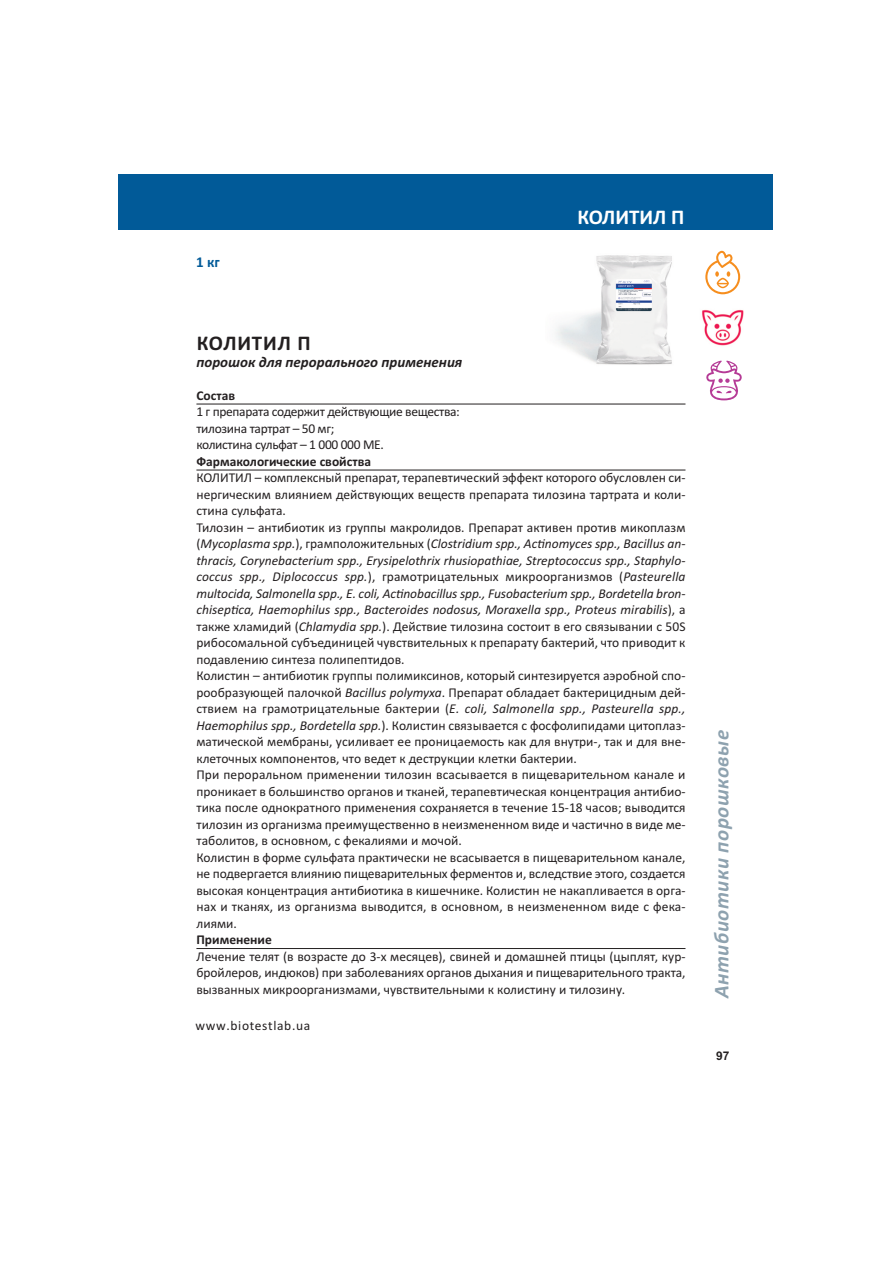
<style>
.page{position:relative;width:893px;height:1263px;background:#fff}
.page>*{position:absolute;margin:0;border:0;box-sizing:border-box;transform-origin:0 0}
.t1{font:italic 700 21px "Calibri";letter-spacing:.025em;color:#8ea2af}
.t2{font:700 21px "Calibri";color:#fff}
.t3{font:700 21px "Calibri";letter-spacing:.04em;color:#231f20}
.t4{font:italic 700 15px "Calibri";color:#231f20}
.t5{font:700 15px "Calibri";color:#015a98}
.t6{font:13.5px/16.5px "Calibri";color:#231f20}
.t7{font:13.5px/16.5px "Calibri";letter-spacing:-.025em;color:#231f20}
.t8{font:700 13.5px "Calibri";color:#231f20}
.t9{font:13.5px "Calibri";letter-spacing:.05em;color:#231f20}
.t10{font:700 12px "Arial";color:#231f20}
.s1{font-style:italic}
</style>
<div class="page">
<div style="left:131px;top:174px;width:642px;height:56px;background:#015a98"></div>
<div style="left:118px;top:174px;width:15px;height:56px;background:#015a98"></div>
<img style="left:702px;top:310px;width:42px;height:36px">
<svg style="left:706px;top:361px;width:36px;height:39px"></svg>
<hr style="left:196px;top:404px;width:489px;height:1px;background:#231f20">
<hr style="left:196px;top:470px;width:489px;height:1px;background:#231f20">
<hr style="left:196px;top:948px;width:489px;height:1px;background:#231f20">
<svg style="left:705px;top:251px;width:35px;height:43px"></svg>
<img style="left:555px;top:255px;width:117px;height:110px">
<p class="t5" style="left:196px;top:257px;width:25px">1 кг</p>
<h1 class="t2" style="left:577px;top:211px;width:109px">КОЛИТИЛ П</h1>
<h1 class="t3" style="left:197px;top:337px;width:115px">КОЛИТИЛ П</h1>
<p class="t4" style="left:196px;top:353px;width:267px">порошок для перорального применения</p>
<p class="t8" style="left:196px;top:391px;width:40px">Состав</p>
<p class="t7" style="left:196px;top:403px;width:265px">1 г препарата содержит действующие вещества: тилозина тартрат – 50 мг;<br>колистина сульфат – 1 000 000 МЕ.</p>
<p class="t8" style="left:196px;top:457px;width:176px">Фармакологические свойства</p>
<p class="t6" style="left:196px;top:469px;width:491px">КОЛИТИЛ – комплексный препарат, терапевтический эффект которого обусловлен си‐ нергическим влиянием действующих веществ препарата тилозина тартрата и коли‐ стина сульфата.<br>Тилозин – антибиотик из группы макролидов. Препарат активен против микоплазм (<span class="s1">Mycoplasma spp.</span>), грамположительных (<span class="s1">Clostridium spp., Ac-nomyces spp., Bacillus an‐ thracis, Corynebacterium spp., Erysipelothrix rhusiopathiae, Streptococcus spp., Staphylo‐ coccus spp., Diplococcus spp.</span>), грамотрицательных микроорганизмов (<span class="s1">Pasteurella multocida, Salmonella spp., E. coli, Ac-nobacillus spp., Fusobacterium spp., Bordetella bron‐ chisep-ca, Haemophilus spp., Bacteroides nodosus, Moraxella spp., Proteus mirabilis</span>), а также хламидий (<span class="s1">Chlamydia spp.</span>). Действие тилозина состоит в его связывании с 50S рибосомальной субъединицей чувствительных к препарату бактерий, что приводит к подавлению синтеза полипептидов.<br>Колистин – антибиотик группы полимиксинов, который синтезируется аэробной спо‐ рообразующей палочкой <span class="s1">Bacillus polymyxa</span>. Препарат обладает бактерицидным дей‐ ствием на грамотрицательные бактерии (<span class="s1">Е. coli, Salmonella spp., Pasteurella spp., Haemophilus spp., Bordetella spp.</span>). Колистин связывается с фосфолипидами цитоплаз‐ матической мембраны, усиливает ее проницаемость как для внутри‐, так и для вне‐ клеточных компонентов, что ведет к деструкции клетки бактерии.<br>При пероральном применении тилозин всасывается в пищеварительном канале и проникает в большинство органов и тканей, терапевтическая концентрация антибио‐ тика после однократного применения сохраняется в течение 15‐18 часов; выводится тилозин из организма преимущественно в неизмененном виде и частично в виде ме‐ таболитов, в основном, с фекалиями и мочой.<br>Колистин в форме сульфата практически не всасывается в пищеварительном канале, не подвергается влиянию пищеварительных ферментов и, вследствие этого, создается высокая концентрация антибиотика в кишечнике. Колистин не накапливается в орга‐ нах и тканях, из организма выводится, в основном, в неизмененном виде с фека‐ лиями.</p>
<p class="t8" style="left:196px;top:936px;width:77px">Применение</p>
<p class="t6" style="left:196px;top:948px;width:491px;text-align:justify">Лечение телят (в возрасте до 3‐х месяцев), свиней и домашней птицы (цыплят, кур‐ бройлеров, индюков) при заболеваниях органов дыхания и пищеварительного тракта, вызванных микроорганизмами, чувствительными к колистину и тилозину.</p>
<p class="t9" style="left:195px;top:1017px;width:116px">www.biotestlab.ua</p>
<h1 class="t1" style="left:709px;top:998px;width:270px;rotate:-90deg">Антибиотики порошковые</h1>
<p class="t10" style="left:716px;top:1049px;width:15px">97</p>
</div>
